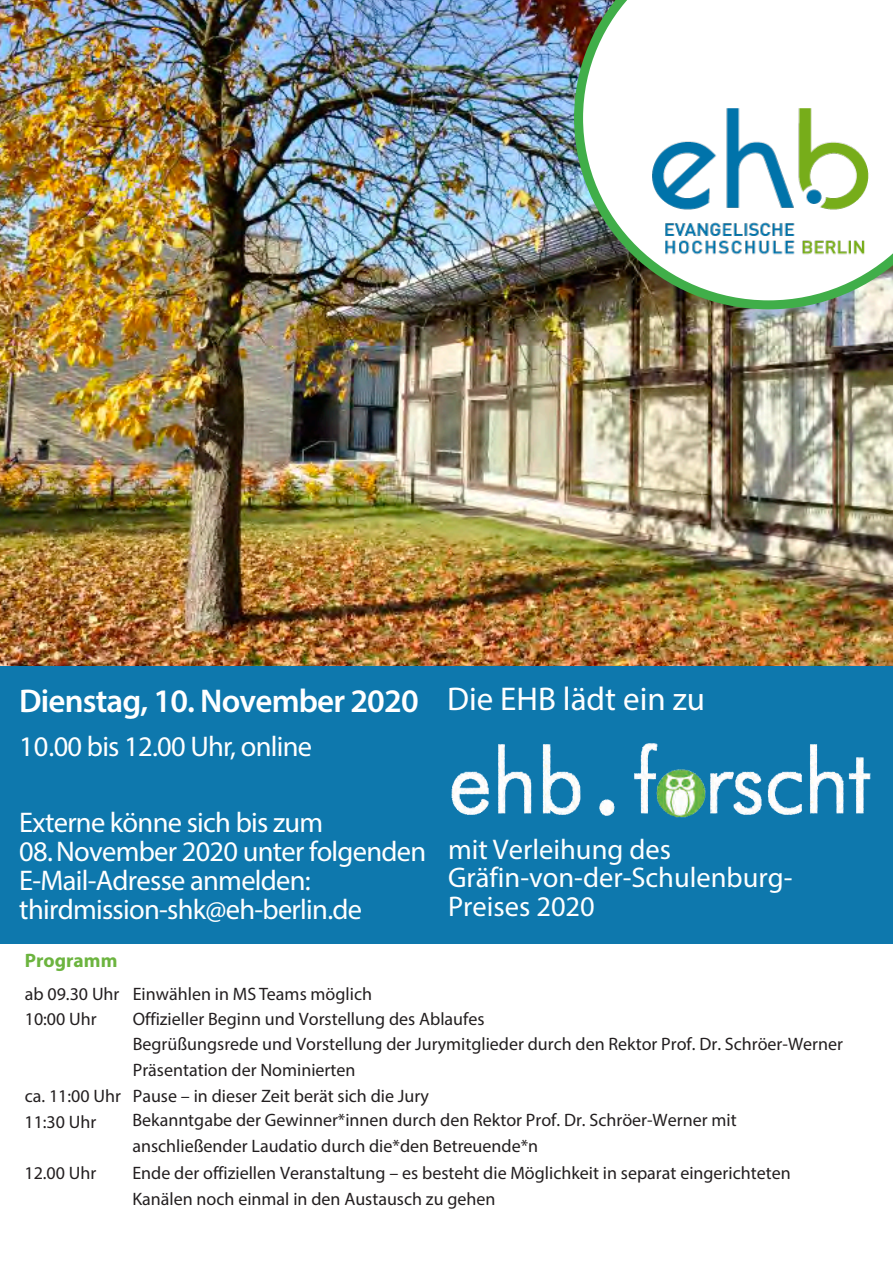
<style>
.page{position:relative;width:893px;height:1263px;background:#fff}
.page>*{position:absolute;margin:0;border:0;box-sizing:border-box;transform-origin:0 0}
.t1{font:600 33px "Myriad Pro";letter-spacing:-.025em;color:#fff}
.t2{font:33px "Myriad Pro";color:#fff}
.t3{font:28.5px/29px "Myriad Pro";letter-spacing:-.025em;color:#fff}
.t4{font:28.5px/28.5px "Myriad Pro";color:#fff}
.t5{font:700 19.5px "Myriad Pro";color:#6cb43f}
.t6{font:18px/26px "Myriad Pro";color:#231f20}
</style>
<div class="page">
<img style="left:0;top:0;width:893px;height:666px">
<img style="left:574px;top:0;width:319px;height:309px">
<img style="left:615px;top:108px;width:265px;height:157px">
<div style="left:0;top:666px;width:893px;height:278px;background:#0e78ad"></div>
<img style="left:451px;top:743px;width:420px;height:75px">
<p class="t1" style="left:19px;top:680px;width:401px">Dienstag, 10. November 2020</p>
<p class="t3" style="left:19px;top:731px;width:294px">10.00 bis 12.00 Uhr, online</p>
<p class="t2" style="left:447px;top:678px;width:259px">Die EHB lädt ein zu</p>
<p class="t3" style="left:19px;top:808px;width:408px">Externe könne sich bis zum<br>08.November 2020 unter folgenden<br>E-Mail-Adresse anmelden: thirdmission-shk@eh-berlin.de</p>
<p class="t5" style="left:25px;top:947px;width:94px">Programm</p>
<p class="t6" style="left:25px;top:981px;width:349px;line-height:24.8px">ab 09.30 Uhr Einwählen in MS Teams möglich<br>10:00 Uhr</p>
<p class="t4" style="left:448px;top:834px;width:346px">mit Verleihung des<br>Gräfin-von-der-Schulenburg-<br>Preises 2020</p>
<p class="t6" style="left:133px;top:1005px;width:353px">Offizieller Beginn und Vorstellung des Ablaufes</p>
<p class="t6" style="left:133px;top:1031px;width:712px">Begrüßungsrede und Vorstellung der Jurymitglieder durch den Rektor Prof. Dr. Schröer-Werner</p>
<p class="t6" style="left:133px;top:1056px;width:224px">Präsentation der Nominierten</p>
<p class="t6" style="left:25px;top:1082px;width:406px">ca. 11:00 Uhr Pause – in dieser Zeit berät sich die Jury</p>
<p class="t6" style="left:24px;top:1108px;width:74px">11:30 Uhr</p>
<p class="t6" style="left:24px;top:1159px;width:74px">12.00 Uhr</p>
<p class="t6" style="left:132px;top:1107px;width:660px">Bekanntgabe der Gewinner*innen durch den Rektor Prof. Dr. Schröer-Werner mit anschließender Laudatio durch die*den Betreuende*n<br>Ende der offiziellen Veranstaltung – es besteht die Möglichkeit in separat eingerichteten Kanälen noch einmal in den Austausch zu gehen</p>
</div>
